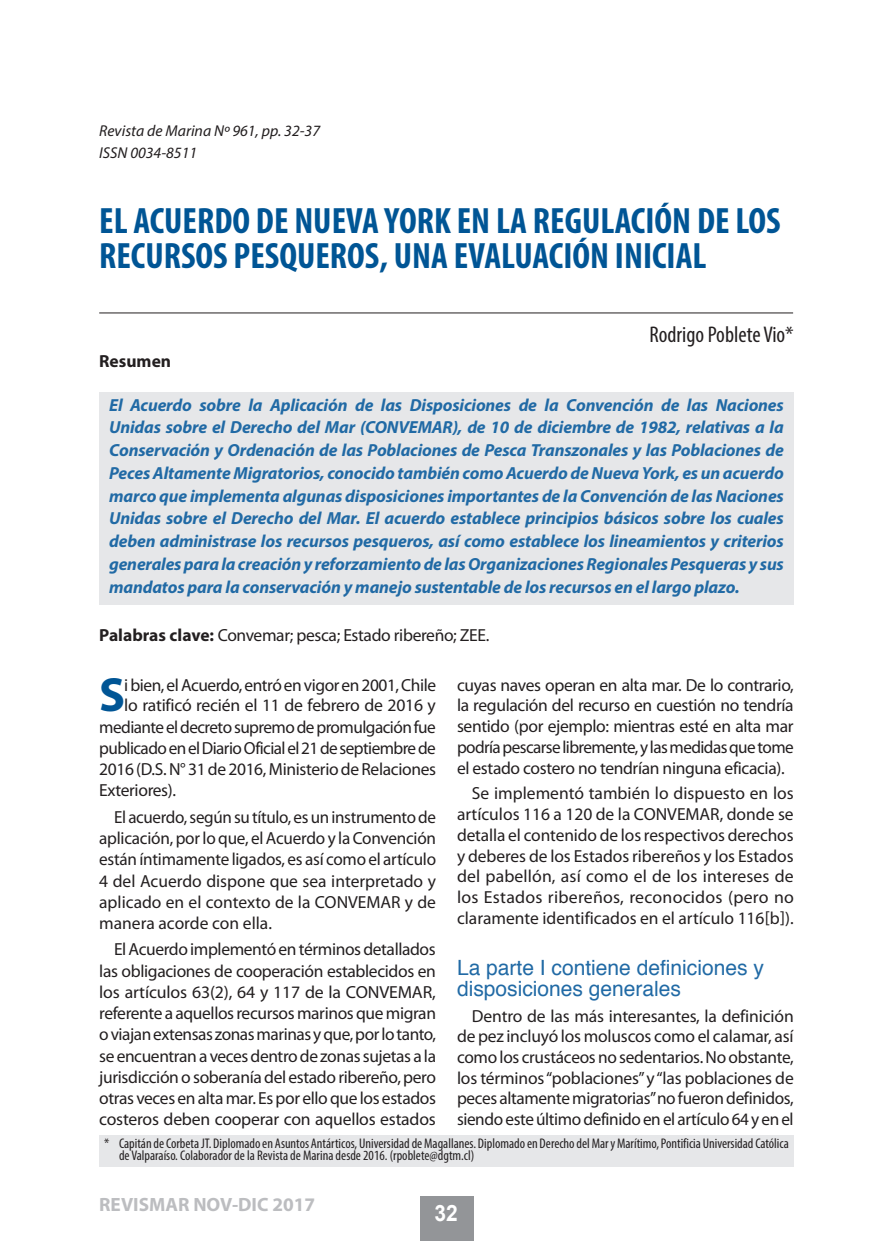
<style>
.page{position:relative;width:893px;height:1241px;background:#fff}
.page>*{position:absolute;margin:0;border:0;box-sizing:border-box;transform-origin:0 0}
.t1{font:700 48.12px "Myriad Pro";color:#005595}
.t2{font:700 condensed 36.75px/35px "Myriad Pro";color:#005595}
.t3{font:condensed 22.75px "Myriad Pro";color:#231f20}
.t4{font:700 22.4px "Arial";color:#fff;scale:.93 1}
.t5{font:21px/20.7px "Helvetica";color:#216aa5}
.t6{font:700 19.25px "Myriad Pro";color:#bcbdc0}
.t7{font:17.5px/20.7px "Myriad Pro";letter-spacing:-.02em;color:#231f20;text-align:justify}
.t8{font:italic 700 17.5px/22.8px "Myriad Pro";letter-spacing:-.01em;color:#216aa5;text-align:justify}
.t9{font:700 17.5px "Myriad Pro";color:#231f20}
.t10{font:italic 15.75px/22.4px "Myriad Pro";color:#231f20}
.t11{font:condensed 14px/12.2px "Myriad Pro";color:#231f20}
.s1{font-weight:700}
</style>
<div class="page">
<div style="left:420px;top:1196px;width:53px;height:44px;background:#939598"></div>
<hr style="left:99px;top:312px;width:694px;height:1px;background:#231f20">
<div style="left:99px;top:1135px;width:695px;height:31px;background:#e6e7e9"></div>
<div style="left:99px;top:392px;width:695px;height:212px;background:#e6e7e9"></div>
<p class="t10" style="left:99px;top:119px;width:222px">Revista de Marina Nº 961, pp. 32-37<br>ISSN 0034-8511</p>
<h2 class="t2" style="left:99px;top:203px;width:683px">EL ACUERDO DE NUEVA YORK EN LA REGULACIÓN DE LOS<br>RECURSOS PESQUEROS, UNA EVALUACIÓN INICIAL</h2>
<p class="t9" style="left:99px;top:349px;width:73px">Resumen</p>
<h3 class="t3" style="left:649px;top:320px;width:146px">Rodrigo Poblete Vio*</h3>
<p class="t8" style="left:109px;top:392px;width:676px">El Acuerdo sobre la Aplicación de las Disposiciones de la Convención de las Naciones Unidas sobre el Derecho del Mar (CONVEMAR), de 10 de diciembre de 1982, relativas a la Conservación y Ordenación de las Poblaciones de Pesca Transzonales y las Poblaciones de Peces Altamente Migratorios, conocido también como Acuerdo de Nueva York, es un acuerdo marco que implementa algunas disposiciones importantes de la Convención de las Naciones Unidas sobre el Derecho del Mar. El acuerdo establece principios básicos sobre los cuales deben administrase los recursos pesqueros, así como establece los lineamientos y criterios generales para la creación y reforzamiento de las Organizaciones Regionales Pesqueras y sus mandatos para la conservación y manejo sustentable de los recursos en el largo plazo.</p>
<p class="t7" style="left:99px;top:624px;width:392px"><span class="s1">Palabras clave:</span> Convemar; pesca; Estado ribereño; ZEE.</p>
<h1 class="t1" style="left:99px;top:663px;width:27px">S</h1>
<p class="t7" style="left:124px;top:674px;width:313px">i bien, el Acuerdo, entró en vigor en 2001, Chile</p>
<p class="t7" style="left:457px;top:674px;width:338px">cuyas naves operan en alta mar. De lo contrario, la regulación del recurso en cuestión no tendría sentido (por ejemplo: mientras esté en alta mar podría pescarse libremente, y las medidas que tome el estado costero no tendrían ninguna eficacia).</p>
<p class="t7" style="left:457px;top:782px;width:338px;text-indent:15px">Se implementó también lo dispuesto en los artículos 116 a 120 de la CONVEMAR, donde se detalla el contenido de los respectivos derechos y deberes de los Estados ribereños y los Estados del pabellón, así como el de los intereses de los Estados ribereños, reconocidos (pero no claramente identificados en el artículo 116[b]).</p>
<p class="t5" style="left:457px;top:957px;width:308px">La parte I contiene definiciones y disposiciones generales</p>
<p class="t7" style="left:457px;top:1004px;width:338px;text-indent:15px">Dentro de las más interesantes, la definición de pez incluyó los moluscos como el calamar, así como los crustáceos no sedentarios. No obstante, los términos “poblaciones” y “las poblaciones de peces altamente migratorias” no fueron definidos, siendo este último definido en el artículo 64 y en el</p>
<p class="t11" style="left:119px;top:1136px;width:671px;text-indent:-15px">* Capitán de Corbeta JT. Diplomado en Asuntos Antárticos, Universidad de Magallanes. Diplomado en Derecho del Mar y Marítimo, Pontificia Universidad Católica de Valparaíso. Colaborador de la Revista de Marina desde 2016. (rpoblete@dgtm.cl)</p>
<p class="t7" style="left:124px;top:694px;width:313px">lo ratificó recién el 11 de febrero de 2016 y</p>
<p class="t7" style="left:99px;top:716px;width:338px">mediante el decreto supremo de promulgación fue</p>
<p class="t7" style="left:99px;top:737px;width:338px">publicado en el Diario Oficial el 21 de septiembre de</p>
<p class="t7" style="left:99px;top:758px;width:338px">2016 (D.S. N° 31 de 2016, Ministerio de Relaciones</p>
<p class="t7" style="left:99px;top:779px;width:78px">Exteriores).</p>
<p class="t7" style="left:99px;top:805px;width:338px;line-height:21.2px;text-indent:15px">El acuerdo, según su título, es un instrumento de aplicación, por lo que, el Acuerdo y la Convención están íntimamente ligados, es así como el artículo 4 del Acuerdo dispone que sea interpretado y aplicado en el contexto de la CONVEMAR y de manera acorde con ella.</p>
<p class="t7" style="left:99px;top:938px;width:338px;line-height:21.2px;text-indent:15px">El Acuerdo implementó en términos detallados las obligaciones de cooperación establecidos en los artículos 63(2), 64 y 117 de la CONVEMAR, referente a aquellos recursos marinos que migran o viajan extensas zonas marinas y que, por lo tanto, se encuentran a veces dentro de zonas sujetas a la jurisdicción o soberanía del estado ribereño, pero otras veces en alta mar. Es por ello que los estados costeros deben cooperar con aquellos estados</p>
<p class="t6" style="left:99px;top:1191px;width:217px">REVISMAR NOV-DIC 2017</p>
<p class="t4" style="left:434px;top:1198px;width:27px">32</p>
</div>
